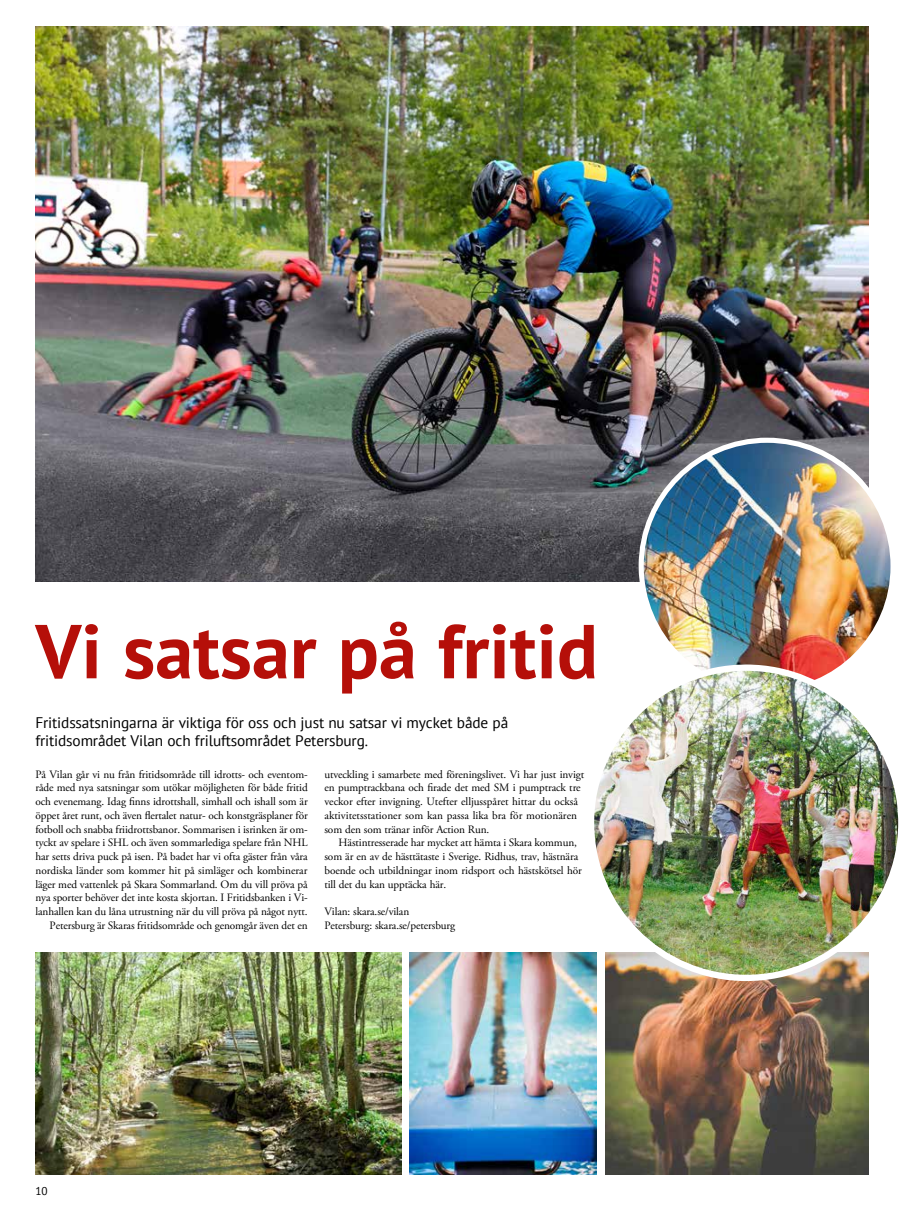
<style>
.page{position:relative;width:904px;height:1205px;background:#fff}
.page>*{position:absolute;margin:0;border:0;box-sizing:border-box;transform-origin:0 0}
.t1{font:700 76.25px "PT Sans";color:#b50f09}
.t2{font:15.38px/18.1px "PT Sans";letter-spacing:-.01em;color:#000}
.t3{font:11.25px/13.8px "Adobe Garamond Pro";letter-spacing:-.01em;color:#000}
.t4{font:11.25px "PT Sans";color:#000}
</style>
<div class="page">
<img style="left:605px;top:952px;width:263px;height:223px">
<img style="left:35px;top:27px;width:833px;height:555px">
<img style="left:35px;top:952px;width:366px;height:223px">
<img style="left:641px;top:440px;width:252px;height:252px;border-radius:126px">
<img style="left:591px;top:668px;width:310px;height:310px;border-radius:155px">
<img style="left:409px;top:952px;width:187px;height:223px">
<h1 class="t1" style="left:35px;top:601px;width:564px">Vi satsar på fritid</h1>
<h2 class="t2" style="left:35px;top:713px;width:474px">Fritidssatsningarna är viktiga för oss och just nu satsar vi mycket både på fritidsområdet Vilan och friluftsområdet Petersburg.</h2>
<p class="t3" style="left:35px;top:767px;width:274px;text-align:right">På Vilan går vi nu från fritidsområde till idrotts- och eventom&shy;råde med nya satsningar som utökar möjligheten för både fritid och evenemang. Idag finns idrottshall, simhall och ishall som är öppet året runt, och även flertalet natur- och konstgräsplaner för fotboll och snabba friidrottsbanor. Sommarisen i isrinken är om&shy;tyckt av spelare i SHL och även sommarlediga spelare från NHL har setts driva puck på isen. På badet har vi ofta gäster från våra nordiska länder som kommer hit på simläger och kombinerar läger med vattenlek på Skara Sommarland. Om du vill pröva på nya sporter behöver det inte kosta skjortan. I Fritidsbanken i Vi&shy;lanhallen kan du låna utrustning när du vill pröva på något nytt.<br>Petersburg är Skaras fritidsområde och genomgår även det en</p>
<p class="t3" style="left:324px;top:767px;width:261px">utveckling i samarbete med föreningslivet. Vi har just invigt en pumptrackbana och firade det med SM i pumptrack tre veckor efter invigning. Utefter elljusspåret hittar du också aktivitetsstationer som kan passa lika bra för motionären som den som tränar inför Action Run.</p>
<p class="t3" style="left:324px;top:836px;width:259px;text-indent:14px">Hästintresserade har mycket att hämta i Skara kommun, som är en av de hästtätaste i Sverige. Ridhus, trav, hästnära boende och utbildningar inom ridsport och hästskötsel hör till det du kan upptäcka här.</p>
<p class="t3" style="left:324px;top:905px;width:132px">Vilan: skara.se/vilan<br>Petersburg: skara.se/petersburg</p>
<p class="t4" style="left:35px;top:1184px;width:14px">10</p>
</div>
